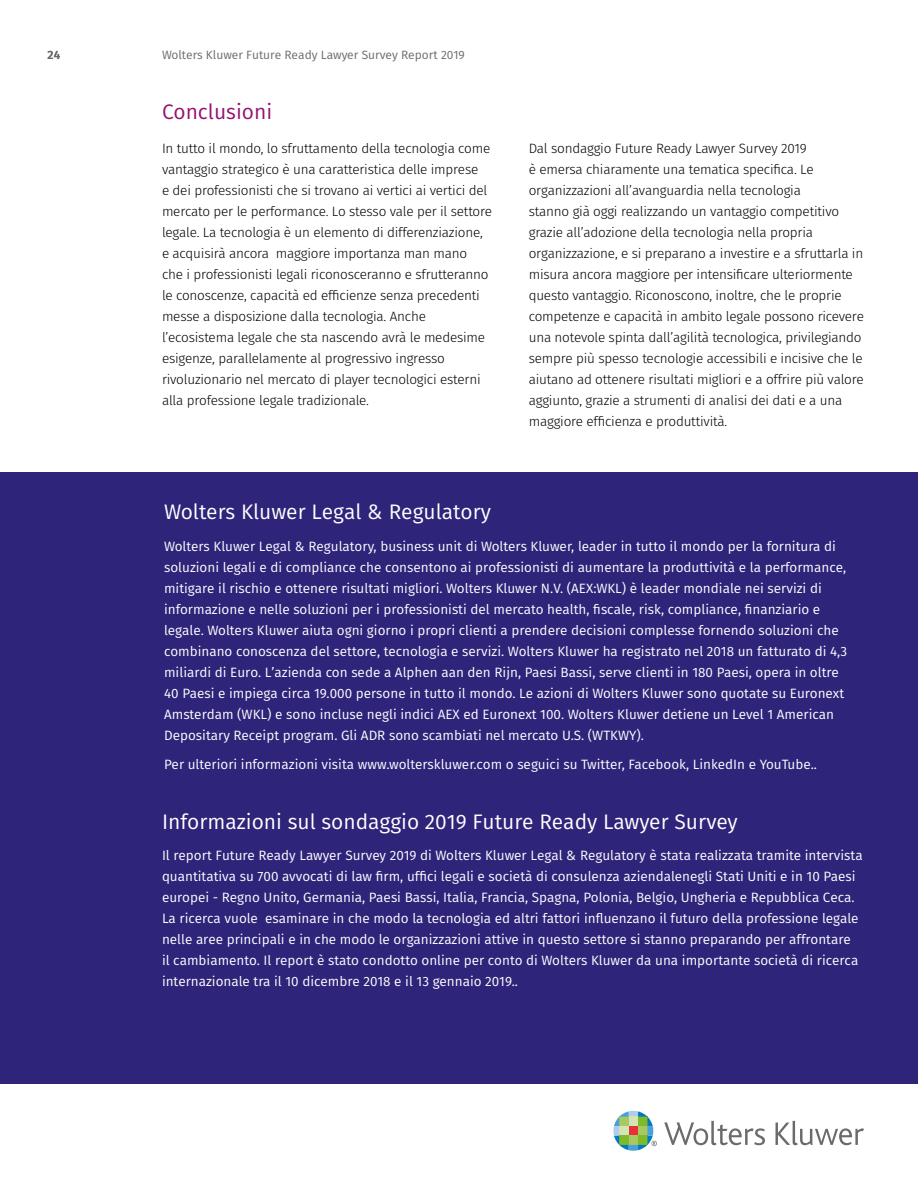
<style>
.page{position:relative;width:918px;height:1188px;background:#fff}
.page>*{position:absolute;margin:0;border:0;box-sizing:border-box;transform-origin:0 0}
.t1{font:21px "Fira Sans";color:#fff}
.t2{font:21px "Fira Sans";color:#951272}
.t3{font:13.5px/21px "Fira Sans";color:#fff}
.t4{font:300 13.5px/21px "Fira Sans";letter-spacing:-.015em;color:#000}
.t5{font:12px "Fira Sans";color:#6b6b6a}
.t6{font:500 12px "Fira Sans";color:#6b6b6a}
</style>
<div class="page">
<div style="left:0;top:472px;width:918px;height:612px;background:#2e247a"></div>
<svg style="left:664px;top:1121px;width:101px;height:24px"></svg>
<svg style="left:776px;top:1121px;width:88px;height:24px"></svg>
<svg style="left:613px;top:1111px;width:44px;height:40px"></svg>
<p class="t6" style="left:48px;top:45px;width:14px">24</p>
<p class="t5" style="left:162px;top:46px;width:304px">Wolters Kluwer Future Ready Lawyer Survey Report 2019</p>
<h1 class="t2" style="left:162px;top:96px;width:112px">Conclusioni</h1>
<p class="t4" style="left:162px;top:138px;width:332px">In tutto il mondo, lo sfruttamento della tecnologia come vantaggio strategico è una caratteristica delle imprese<br>e dei professionisti che si trovano ai vertici ai vertici del mercato per le performance. Lo stesso vale per il settore legale. La tecnologia è un elemento di differenziazione, e acquisirà ancora maggiore importanza man mano<br>che i professionisti legali riconosceranno e sfrutteranno le conoscenze, capacità ed efficienze senza precedenti messe a disposizione dalla tecnologia. Anche l’ecosistema legale che sta nascendo avrà le medesime esigenze, parallelamente al progressivo ingresso rivoluzionario nel mercato di player tecnologici esterni alla professione legale tradizionale.</p>
<p class="t4" style="left:529px;top:138px;width:337px">Dal sondaggio Future Ready Lawyer Survey 2019<br>è emersa chiaramente una tematica specifica. Le organizzazioni all’avanguardia nella tecnologia<br>stanno già oggi realizzando un vantaggio competitivo grazie all’adozione della tecnologia nella propria organizzazione, e si preparano a investire e a sfruttarla in misura ancora maggiore per intensificare ulteriormente questo vantaggio. Riconoscono, inoltre, che le proprie competenze e capacità in ambito legale possono ricevere una notevole spinta dall’agilità tecnologica, privilegiando sempre più spesso tecnologie accessibili e incisive che le aiutano ad ottenere risultati migliori e a offrire più valore aggiunto, grazie a strumenti di analisi dei dati e a una maggiore efficienza e produttività.</p>
<h1 class="t1" style="left:164px;top:496px;width:329px">Wolters Kluwer Legal &amp; Regulatory</h1>
<p class="t3" style="left:164px;top:535px;width:685px">Wolters Kluwer Legal &amp; Regulatory, business unit di Wolters Kluwer, leader in tutto il mondo per la fornitura di soluzioni legali e di compliance che consentono ai professionisti di aumentare la produttività e la performance, mitigare il rischio e ottenere risultati migliori. Wolters Kluwer N.V. (AEX:WKL) è leader mondiale nei servizi di informazione e nelle soluzioni per i professionisti del mercato health, fiscale, risk, compliance, finanziario e legale. Wolters Kluwer aiuta ogni giorno i propri clienti a prendere decisioni complesse fornendo soluzioni che combinano conoscenza del settore, tecnologia e servizi. Wolters Kluwer ha registrato nel 2018 un fatturato di 4,3 miliardi di Euro. L’azienda con sede a Alphen aan den Rijn, Paesi Bassi, serve clienti in 180 Paesi, opera in oltre 40 Paesi e impiega circa 19.000 persone in tutto il mondo. Le azioni di Wolters Kluwer sono quotate su Euronext Amsterdam (WKL) e sono incluse negli indici AEX ed Euronext 100. Wolters Kluwer detiene un Level 1 American Depositary Receipt program. Gli ADR sono scambiati nel mercato U.S. (WTKWY).</p>
<p class="t3" style="left:164px;top:754px;width:655px">Per ulteriori informazioni visita www.wolterskluwer.com o seguici su Twitter, Facebook, LinkedIn e YouTube..</p>
<h1 class="t1" style="left:162px;top:806px;width:577px">Informazioni sul sondaggio 2019 Future Ready Lawyer Survey</h1>
<p class="t3" style="left:162px;top:845px;width:702px">Il report Future Ready Lawyer Survey 2019 di Wolters Kluwer Legal &amp; Regulatory è stata realizzata tramite intervista quantitativa su 700 avvocati di law firm, uffici legali e società di consulenza aziendalenegli Stati Uniti e in 10 Paesi europei - Regno Unito, Germania, Paesi Bassi, Italia, Francia, Spagna, Polonia, Belgio, Ungheria e Repubblica Ceca.<br>La ricerca vuole esaminare in che modo la tecnologia ed altri fattori influenzano il futuro della professione legale nelle aree principali e in che modo le organizzazioni attive in questo settore si stanno preparando per affrontare<br>il cambiamento. Il report è stato condotto online per conto di Wolters Kluwer da una importante società di ricerca internazionale tra il 10 dicembre 2018 e il 13 gennaio 2019..</p>
</div>
